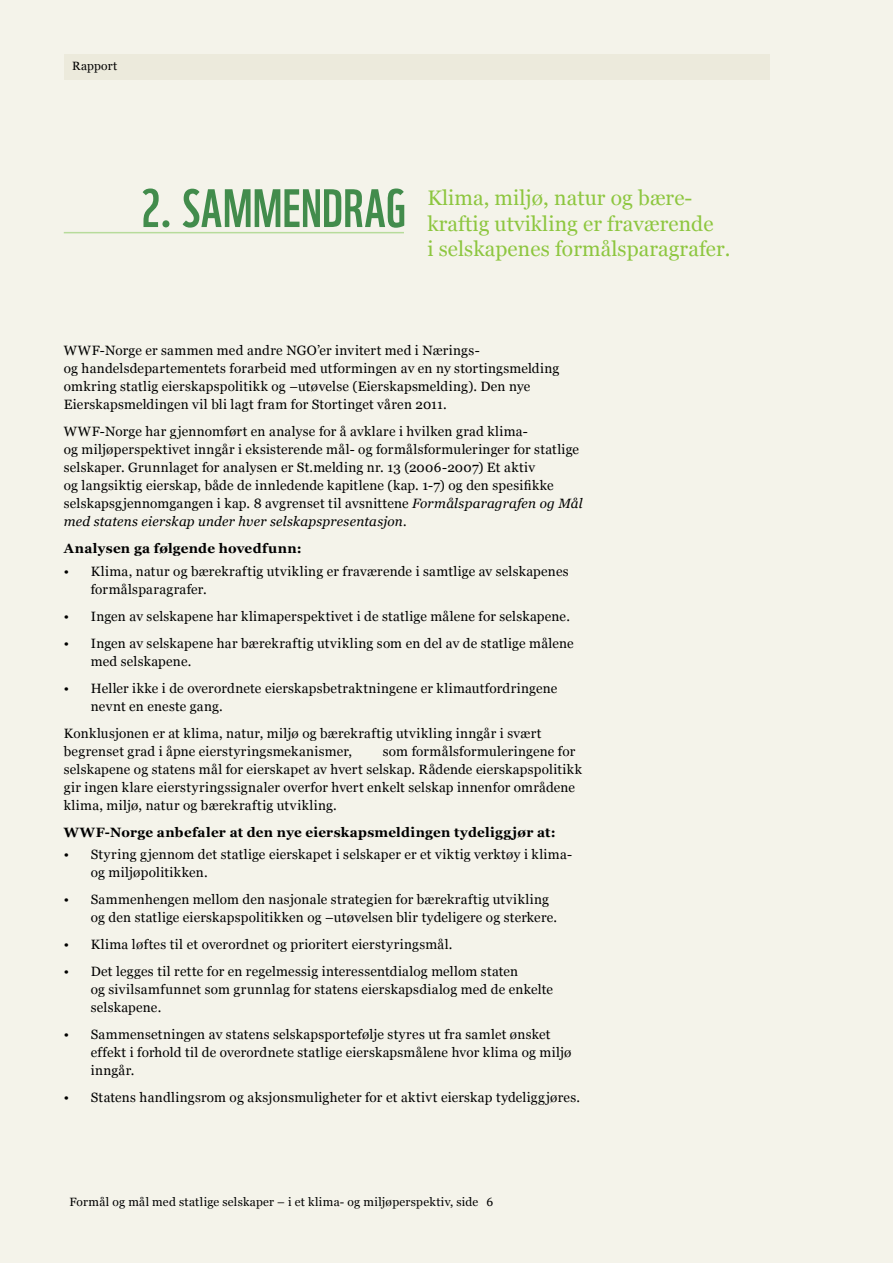
<style>
.page{position:relative;width:893px;height:1263px;background:#f4f3ea}
.page>*{position:absolute;margin:0;border:0;box-sizing:border-box;transform-origin:0 0}
.t1{font:52.5px "WWF";letter-spacing:.005em;color:#428c4c}
.t2{font:21px/25.5px "Georgia";letter-spacing:.005em;color:#8dc63f}
.t3{font:13.5px/18px "Georgia";letter-spacing:.02em;color:#000}
.t4{font:700 13.5px "Georgia";letter-spacing:.015em;color:#000}
.t5{font:12px "Georgia";letter-spacing:.025em;color:#000}
.s1{font-style:italic}
</style>
<div class="page">
<div style="left:64px;top:54px;width:706px;height:26px;background:#eceadc"></div>
<hr style="left:64px;top:232px;width:340px;height:1px;background:#b7db9b">
<p class="t5" style="left:72px;top:59px;width:47px">Rapport</p>
<h1 class="t1" style="left:141px;top:167px;width:267px">2. SAMMENDRAG</h1>
<h2 class="t2" style="left:427px;top:186px;width:305px">Klima, miljø, natur og bære&shy;kraftig utvikling er fraværende<br>i selskapenes formålsparagrafer.</h2>
<p class="t3" style="left:64px;top:342px;width:497px">WWF-Norge er sammen med andre NGO’er invitert med i Nærings-<br>og handelsdepartementets forarbeid med utformingen av en ny stortingsmelding omkring statlig eierskapspolitikk og –utøvelse (Eierskapsmelding). Den nye Eierskapsmeldingen vil bli lagt fram for Stortinget våren 2011.</p>
<p class="t3" style="left:64px;top:423px;width:520px">WWF-Norge har gjennomført en analyse for å avklare i hvilken grad klima-<br>og miljøperspektivet inngår i eksisterende mål- og formålsformuleringer for statlige selskaper. Grunnlaget for analysen er St.melding nr. 13 (2006-2007) Et aktiv<br>og langsiktig eierskap, både de innledende kapitlene (kap. 1-7) og den spesifikke selskapsgjennomgangen i kap. 8 avgrenset til avsnittene <span class="s1">Formålsparagrafen og Mål med statens eierskap under hver selskapspresentasjon.</span></p>
<p class="t4" style="left:64px;top:540px;width:240px">Analysen ga følgende hovedfunn:</p>
<p class="t3" style="left:91px;top:562px;width:479px;text-indent:-27px">• Klima, natur og bærekraftig utvikling er fraværende i samtlige av selskapenes formålsparagrafer.</p>
<p class="t3" style="left:64px;top:607px;width:508px">• Ingen av selskapene har klimaperspektivet i de statlige målene for selskapene.</p>
<p class="t3" style="left:91px;top:634px;width:484px;text-indent:-27px">• Ingen av selskapene har bærekraftig utvikling som en del av de statlige målene med selskapene.</p>
<p class="t3" style="left:91px;top:679px;width:468px;text-indent:-27px">• Heller ikke i de overordnete eierskapsbetraktningene er klimautfordringene nevnt en eneste gang.</p>
<p class="t3" style="left:64px;top:724px;width:479px">Konklusjonen er at klima, natur, miljø og bærekraftig utvikling inngår i svært begrenset grad i åpne eierstyringsmekanismer,</p>
<p class="t3" style="left:64px;top:742px;width:520px;text-indent:319px">som formålsformuleringene for selskapene og statens mål for eierskapet av hvert selskap. Rådende eierskapspolitikk gir ingen klare eierstyringssignaler overfor hvert enkelt selskap innenfor områdene klima, miljø, natur og bærekraftig utvikling.</p>
<p class="t4" style="left:64px;top:823px;width:493px">WWF-Norge anbefaler at den nye eierskapsmeldingen tydeliggjør at:</p>
<p class="t3" style="left:91px;top:845px;width:483px;text-indent:-27px">• Styring gjennom det statlige eierskapet i selskaper er et viktig verktøy i klima&shy;og miljøpolitikken.</p>
<p class="t3" style="left:91px;top:890px;width:468px;text-indent:-27px">• Sammenhengen mellom den nasjonale strategien for bærekraftig utvikling og den statlige eierskapspolitikken og –utøvelsen blir tydeligere og sterkere.</p>
<p class="t3" style="left:64px;top:935px;width:390px">• Klima løftes til et overordnet og prioritert eierstyringsmål.</p>
<p class="t3" style="left:91px;top:962px;width:464px;text-indent:-27px">• Det legges til rette for en regelmessig interessentdialog mellom staten<br>og sivilsamfunnet som grunnlag for statens eierskapsdialog med de enkelte selskapene.</p>
<p class="t3" style="left:91px;top:1025px;width:482px;text-indent:-27px">• Sammensetningen av statens selskapsportefølje styres ut fra samlet ønsket effekt i forhold til de overordnete statlige eierskapsmålene hvor klima og miljø inngår.</p>
<p class="t3" style="left:64px;top:1088px;width:518px">• Statens handlingsrom og aksjonsmuligheter for et aktivt eierskap tydeliggjøres.</p>
<p class="t5" style="left:69px;top:1194px;width:425px">Formål og mål med statlige selskaper – i et klima- og miljøperspektiv, side 6</p>
</div>
